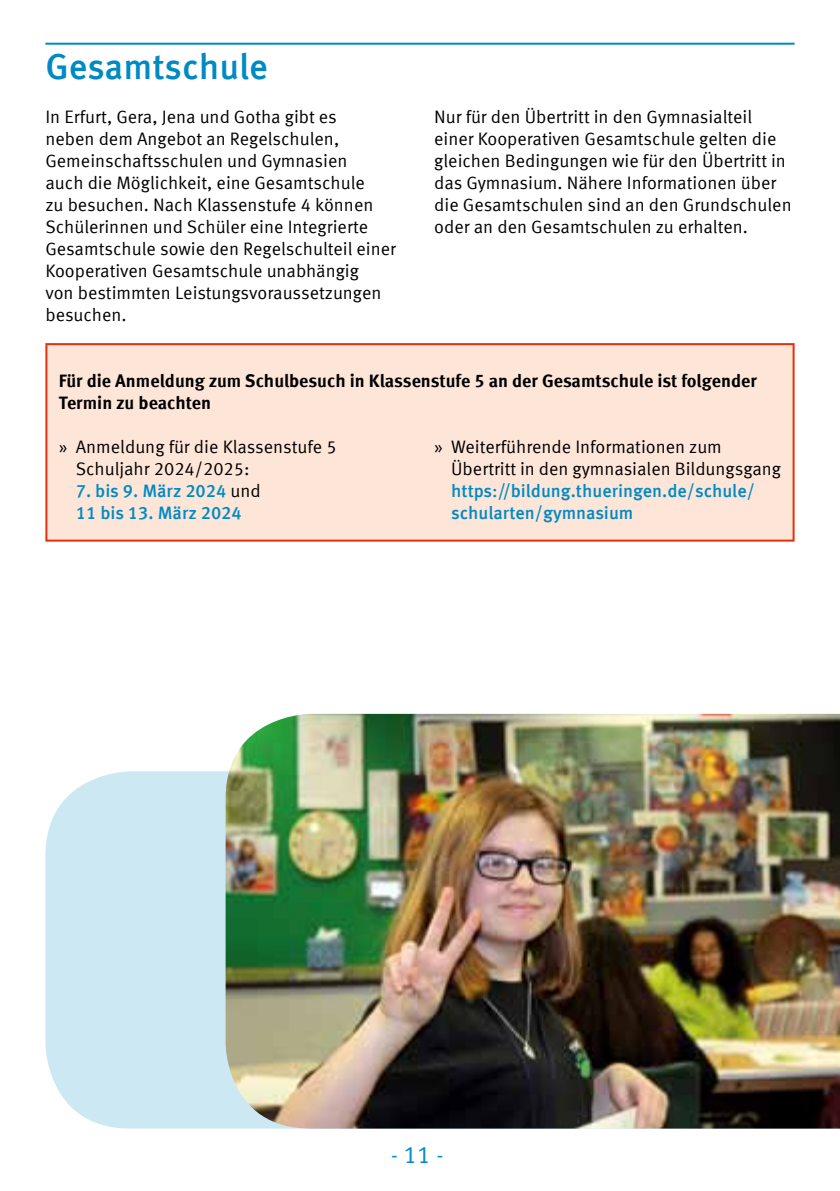
<style>
.page{position:relative;width:840px;height:1191px;background:#fff}
.page>*{position:absolute;margin:0;border:0;box-sizing:border-box;transform-origin:0 0}
.Überschrift_1{font:500 36px "Meta Offc Pro";color:#008ac4}
.t1{font:24px "Meta Offc Pro Norm";color:#008ac4}
.t2{font:18px/22px "Meta Offc Pro Norm";color:#000}
.t3{font:700 18px/22px "Meta Offc Pro";color:#000}
.t4{font:500 18px/22px "Meta Offc Pro";color:#008ac4}
.s1{font-family:"Meta Offc Pro Norm";font-weight:400;color:#000}
.s2{font-family:"Meta Offc Pro";font-weight:500;color:#008ac4}
</style>
<div class="page">
<hr style="left:45px;top:43px;width:749px;height:2px;background:#008ac4">
<div style="left:45px;top:771px;width:180px;height:357px;background:#cce8f3"></div>
<img style="left:225px;top:714px;width:614px;height:414px">
<div style="left:46px;top:344px;width:747px;height:196px;background:#fde5d8"></div>
<div style="left:45px;top:343px;width:749px;height:198px;border:2px solid #e63009"></div>
<p class="Überschrift_1" style="left:45px;top:38px;width:224px">Gesamtschule</p>
<p class="t2" style="left:45px;top:104px;width:352px">In Erfurt, Gera, Jena und Gotha gibt es<br>neben dem Angebot an Regelschulen, Gemeinschaftsschulen und Gymnasien<br>auch die Möglichkeit, eine Gesamtschule<br>zu besuchen. Nach Klassenstufe 4 können Schülerinnen und Schüler eine Integrierte Gesamtschule sowie den Regelschulteil einer Kooperativen Gesamtschule unabhängig<br>von bestimmten Leistungsvoraussetzungen besuchen.</p>
<p class="t2" style="left:434px;top:104px;width:359px">Nur für den Übertritt in den Gymnasialteil einer Kooperativen Gesamtschule gelten die gleichen Bedingungen wie für den Übertritt in das Gymnasium. Nähere Informationen über die Gesamtschulen sind an den Grundschulen oder an den Gesamtschulen zu erhalten.</p>
<p class="t3" style="left:59px;top:368px;width:699px">Für die Anmeldung zum Schulbesuch in Klassenstufe 5 an der Gesamtschule ist folgender<br>Termin zu beachten</p>
<p class="t2" style="left:76px;top:434px;width:262px;text-indent:-17px">» Anmeldung für die Klassenstufe 5<br>Schuljahr 2024/2025:</p>
<p class="t4" style="left:76px;top:478px;width:186px">7. bis 9. März 2024 <span class="s1">und<br></span>11 bis 13. März 2024</p>
<p class="t2" style="left:451px;top:434px;width:331px;text-indent:-17px">» Weiterführende Informationen zum Übertritt in den gymnasialen Bildungsgang <span class="s2">https://bildung.thueringen.de/schule/ schularten/gymnasium</span></p>
<h2 class="t1" style="left:390px;top:1136px;width:54px">- 11 -</h2>
</div>
